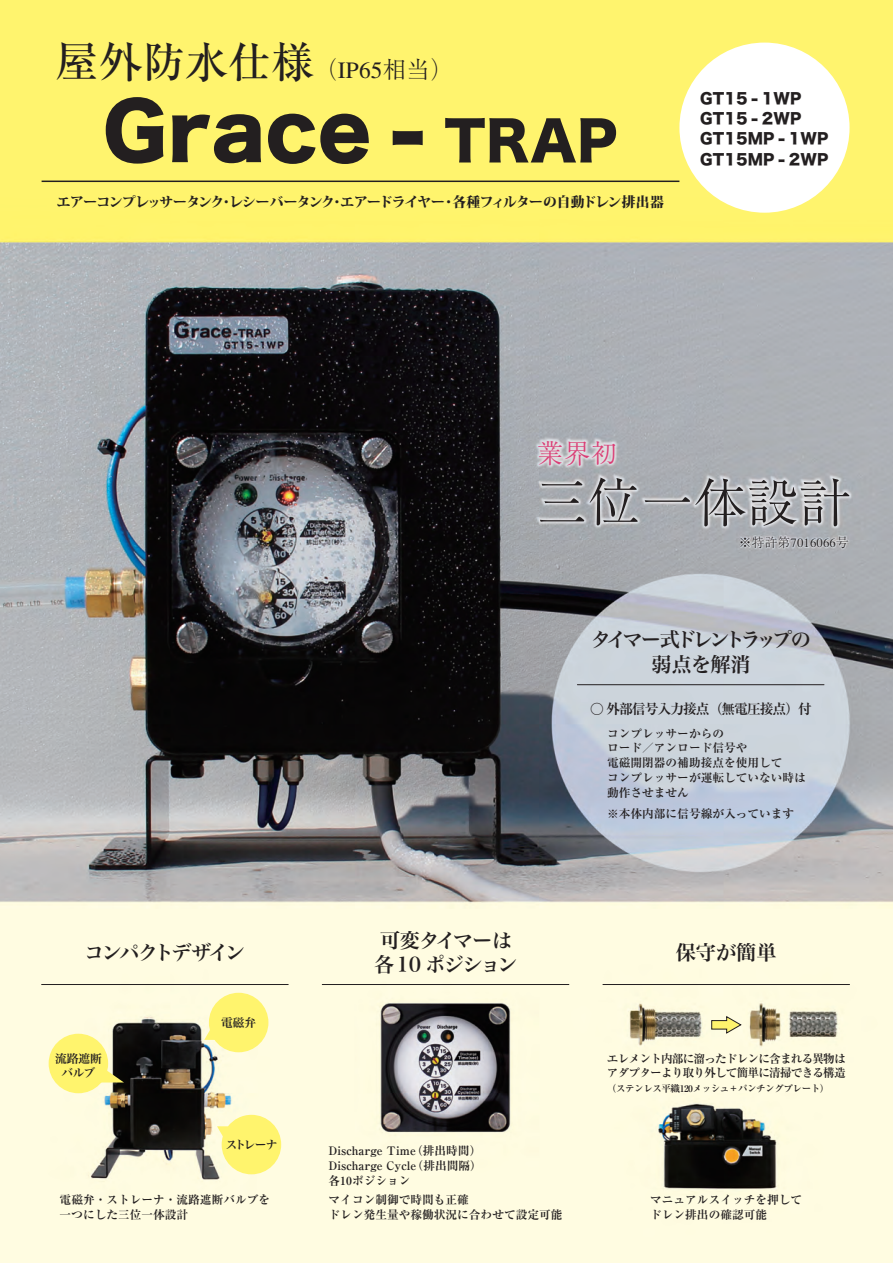
<style>
.page{position:relative;width:893px;height:1263px;background:#fff}
.page>*{position:absolute;margin:0;border:0;box-sizing:border-box;transform-origin:0 0}
.t1{font:76.5px "Hira Kaku Std W8";letter-spacing:.01em;color:#231f20}
.t2{font:300 52.05px "Ryumin";letter-spacing:.01em;color:#231f20}
.t3{font:300 26.55px "Ryumin";color:#da3d75}
.t4{font:300 23.4px "Ryumin";letter-spacing:.01em;color:#231f20}
.t5{font:20.25px/24.5px "Hira Min Pro W6";letter-spacing:-.095em;color:#231f20}
.t6{font:20.25px/24.5px "Hira Min Pro W6";letter-spacing:-.18em;color:#231f20;text-align:center}
.t7{font:20.25px "Hira Min Pro W6";letter-spacing:-.13em;color:#231f20}
.t8{font:14.85px/20.2px "Hira Kaku Std W8";letter-spacing:.01em;color:#231f20}
.t9{font:800 13.8px "Koz Min Pro";letter-spacing:-.055em;color:#231f20}
.t10{font:700 13.8px "Ryumin";letter-spacing:-.075em;color:#231f20}
.t11{font:300 12.75px "Ryumin";letter-spacing:.01em;color:#231f20}
.t12{font:700 11.7px/14.9px "Ryumin";color:#231f20}
.t13{font:700 11.7px/14.9px "Ryumin";letter-spacing:-.075em;color:#231f20}
.t14{font:11.7px/13.8px "Hira Min Pro W6";letter-spacing:-.04em;color:#231f20;text-align:center}
.t15{font:700 9.6px "Ryumin";letter-spacing:-.05em;color:#231f20}
.s1{font-weight:500;font-size:42.45px}
.s2{font-size:53.1px}
</style>
<div class="page">
<img style="left:0;top:0;width:893px;height:1263px">
<div style="left:49px;top:1034px;width:59px;height:59px;background:#fff46d;border-radius:50%"></div>
<svg style="left:102px;top:1066px;width:22px;height:16px"></svg>
<svg style="left:204px;top:1024px;width:10px;height:16px"></svg>
<svg style="left:217px;top:1115px;width:64px;height:59px;background:#fef58a"></svg>
<div style="left:209px;top:993px;width:59px;height:59px;background:#fff46d;border-radius:50%"></div>
<svg style="left:711px;top:1016px;width:30px;height:17px"></svg>
<div style="left:679px;top:43px;width:170px;height:170px;background:#fff;border-radius:50%"></div>
<svg style="left:40px;top:180px;width:641px;height:3px;background:#918946"></svg>
<svg style="left:41px;top:984px;width:248px;height:1px"></svg>
<svg style="left:602px;top:984px;width:248px;height:1px"></svg>
<svg style="left:321px;top:984px;width:249px;height:1px"></svg>
<svg style="left:576px;top:684px;width:249px;height:1px"></svg>
<h3 class="t4" style="left:56px;top:57px;width:399px"><span class="s1">屋外防水仕様</span>（IP65相当）</h3>
<h1 class="t1" style="left:103px;top:89px;width:516px">Grace - <span class="s2">TRAP</span></h1>
<p class="t9" style="left:57px;top:191px;width:609px">エアーコンプレッサータンク・レシーバータンク・エアードライヤー・各種フィルターの自動ドレン排出器</p>
<p class="t8" style="left:700px;top:89px;width:130px">GT15 - 1WP<br>GT15 - 2WP<br>GT15MP - 1WP<br>GT15MP - 2WP</p>
<h3 class="t3" style="left:537px;top:439px;width:82px">業界初</h3>
<h2 class="t2" style="left:536px;top:474px;width:317px">三位一体設計</h2>
<p class="t11" style="left:739px;top:536px;width:111px">※特許第7016066号</p>
<h3 class="t6" style="left:591px;top:626px;width:222px">タイマー式ドレントラップの弱点を解消</h3>
<p class="t10" style="left:590px;top:700px;width:223px">○ 外部信号入力接点（無電圧接点）付</p>
<p class="t12" style="left:607px;top:725px;width:200px">コンプレッサーからの<br>ロード／アンロード信号や<br>電磁開閉器の補助接点を使用して<br>コンプレッサーが運転していない時は動作させません</p>
<p class="t12" style="left:607px;top:806px;width:189px">※本体内部に信号線が入っています</p>
<h3 class="t5" style="left:374px;top:926px;width:145px">可変タイマーは各 10 ポジション</h3>
<h3 class="t7" style="left:84px;top:934px;width:163px">コンパクトデザイン</h3>
<h3 class="t5" style="left:676px;top:939px;width:102px">保守が簡単</h3>
<p class="t14" style="left:221px;top:1015px;width:37px">電磁弁</p>
<p class="t14" style="left:55px;top:1051px;width:48px">流路遮断バルブ</p>
<p class="t13" style="left:607px;top:1050px;width:240px">エレメント内部に溜ったドレンに含まれる異物はアダプターより取り外して簡単に清掃できる構造</p>
<p class="t15" style="left:607px;top:1083px;width:224px">（ステンレス平織120メッシュ＋パンチングプレート）</p>
<p class="t14" style="left:226px;top:1137px;width:53px">ストレーナ</p>
<p class="t12" style="left:60px;top:1191px;width:212px">電磁弁・ストレーナ・流路遮断バルブを一つにした三位一体設計</p>
<p class="t12" style="left:329px;top:1143px;width:155px;text-align:justify">Discharge Time（排出時間）Discharge Cycle（排出間隔）各10ポジション</p>
<p class="t12" style="left:329px;top:1191px;width:235px">マイコン制御で時間も正確<br>ドレン発生量や稼働状況に合わせて設定可能</p>
<p class="t12" style="left:650px;top:1191px;width:154px">マニュアルスイッチを押してドレン排出の確認可能</p>
</div>
